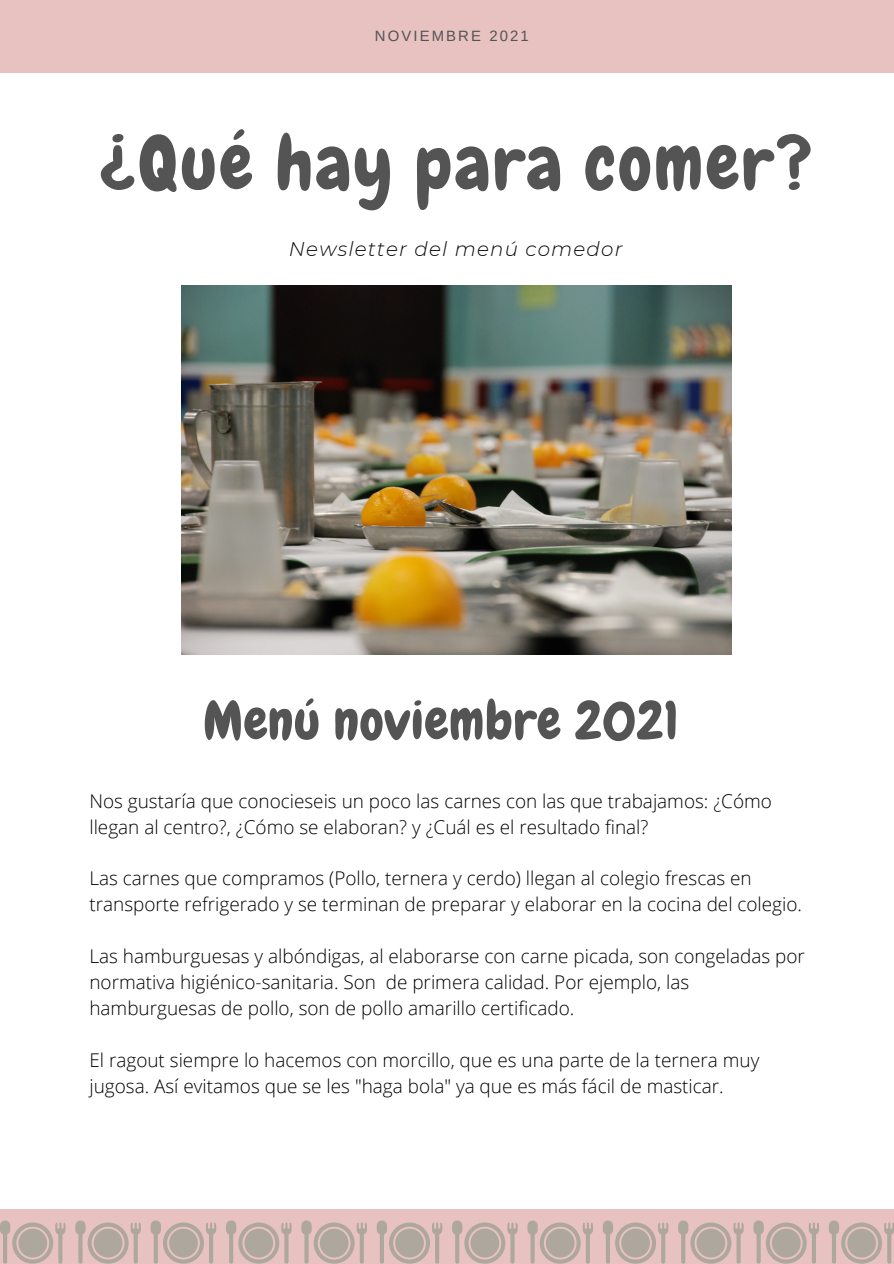
<style>
.page{position:relative;width:894px;height:1264px;background:#fff}
.page>*{position:absolute;margin:0;border:0;box-sizing:border-box;transform-origin:0 0}
.t1{font:75px "Chewy";letter-spacing:.03em;color:#545454}
.t2{font:53.85px "Chewy";letter-spacing:.01em;color:#545454}
.t3{font:italic 300 19.8px "Montserrat";letter-spacing:.06em;color:#0a0a0a}
.t4{font:300 18.9px/26px "Open Sans";color:#000}
.t5{font:14.85px "Arimo";letter-spacing:.14em;color:#545454}
</style>
<div class="page">
<div style="left:0;top:0;width:893px;height:72px;background:#e8c1c1"></div>
<div style="left:0;top:1209px;width:893px;height:54px;background:#e8c1c1"></div>
<img style="left:181px;top:286px;width:550px;height:368px">
<svg style="left:0;top:1220px;width:593px;height:43px"></svg>
<svg style="left:602px;top:1220px;width:291px;height:43px"></svg>
<p class="t5" style="left:375px;top:28px;width:155px">NOVIEMBRE 2021</p>
<p class="t1" style="left:99px;top:116px;width:714px">¿Qué hay para comer?</p>
<p class="t3" style="left:289px;top:236px;width:335px">Newsletter del menú comedor</p>
<p class="t2" style="left:203px;top:686px;width:477px">Menú noviembre 2021</p>
<p class="t4" style="left:89px;top:787px;width:683px">Nos gustaría que conocieseis un poco las carnes con las que trabajamos: ¿Cómo llegan al centro?, ¿Cómo se elaboran? y ¿Cuál es el resultado final?</p>
<p class="t4" style="left:89px;top:865px;width:714px">Las carnes que compramos (Pollo, ternera y cerdo) llegan al colegio frescas en transporte refrigerado y se terminan de preparar y elaborar en la cocina del colegio.</p>
<p class="t4" style="left:89px;top:942px;width:716px">Las hamburguesas y albóndigas, al elaborarse con carne picada, son congeladas por normativa higiénico-sanitaria. Son de primera calidad. Por ejemplo, las hamburguesas de pollo, son de pollo amarillo certificado.</p>
<p class="t4" style="left:89px;top:1046px;width:671px">El ragout siempre lo hacemos con morcillo, que es una parte de la ternera muy jugosa. Así evitamos que se les "haga bola" ya que es más fácil de masticar.</p>
</div>
